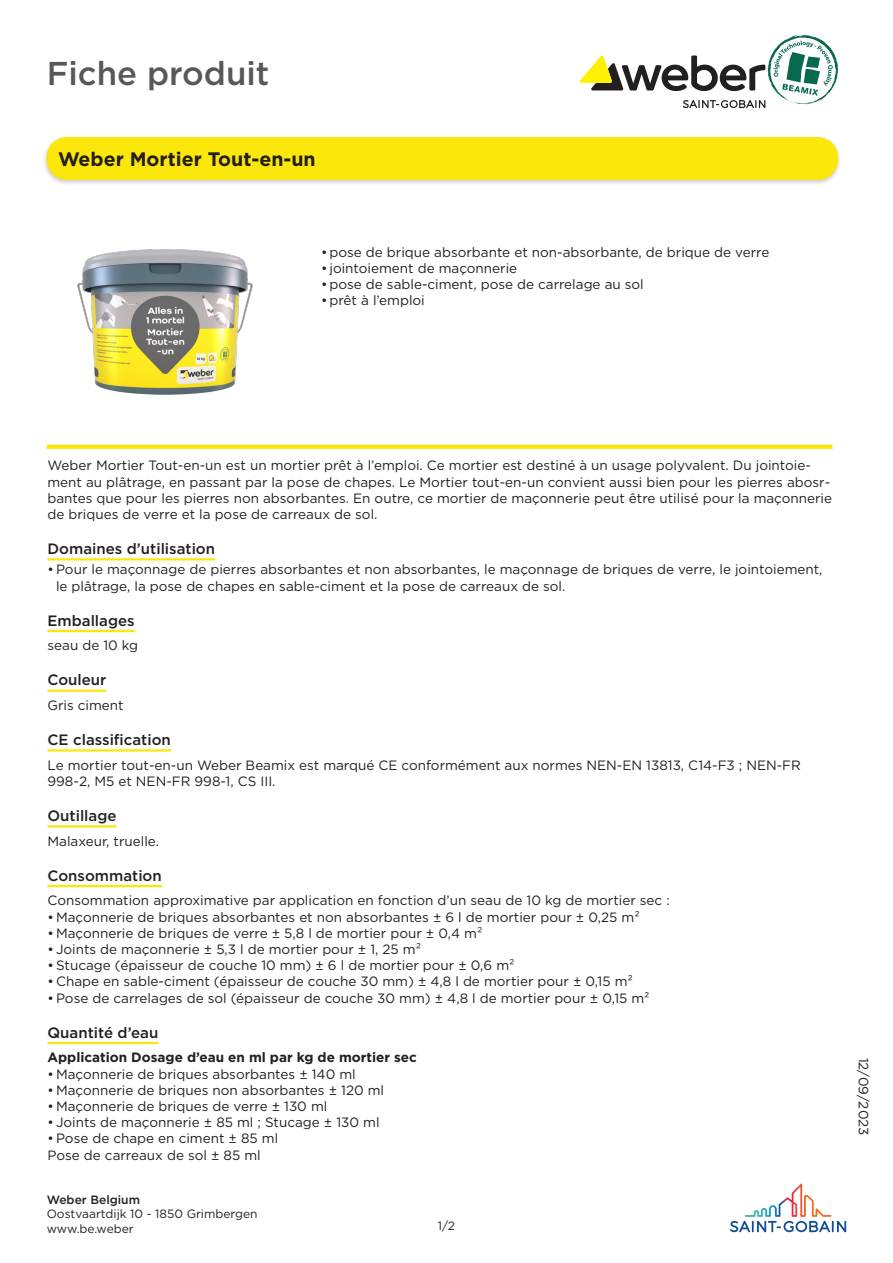
<style>
.page{position:relative;width:893px;height:1263px;background:#fff}
.page>*{position:absolute;margin:0;border:0;box-sizing:border-box;transform-origin:0 0}
.t1{font:500 33px "Gotham";color:#57585a}
.TOC_A_PRODUCT_MULTI{font:700 19.5px "Gotham";color:#231f20}
.Longname{font:500 15px "Gotham";color:#231f20}
.Technical_info{font:500 15px "Gotham";color:#231f20}
.Value{font:13.5px/16.2px "Gotham";color:#231f20}
.Value-2{font:700 13.5px "Gotham";color:#231f20}
.t2{font:12px/14.4px "Gotham";color:#231f20}
.t3{font:500 12px "Gotham";color:#231f20}
</style>
<div class="page">
<svg style="left:730px;top:1184px;width:116px;height:48px"></svg>
<svg style="left:579px;top:35px;width:259px;height:73px"></svg>
<div style="left:42px;top:135px;width:800px;height:51px;background:#231f20;opacity:.24"></div>
<div style="left:47px;top:138px;width:790px;height:41px;background:#fbe709;border-radius:20px"></div>
<div style="left:47px;top:137px;width:791px;height:43px;border:1px solid #fbe709;border-radius:20px"></div>
<svg style="left:47px;top:445px;width:785px;height:4px;background:#fbe70d"></svg>
<hr style="left:48px;top:558px;width:167px;height:2px;background:#fbe709">
<hr style="left:48px;top:630px;width:87px;height:2px;background:#fbe709">
<hr style="left:48px;top:690px;width:58px;height:2px;background:#fbe709">
<hr style="left:48px;top:749px;width:123px;height:2px;background:#fbe709">
<hr style="left:48px;top:825px;width:69px;height:2px;background:#fbe709">
<hr style="left:48px;top:885px;width:114px;height:2px;background:#fbe709">
<hr style="left:48px;top:1042px;width:110px;height:2px;background:#fbe709">
<img style="left:77px;top:249px;width:176px;height:146px">
<h1 class="t1" style="left:47px;top:51px;width:224px">Fiche produit</h1>
<p class="TOC_A_PRODUCT_MULTI" style="left:58px;top:146px;width:259px">Weber Mortier Tout-en-un</p>
<p class="Value" style="left:321px;top:243px;width:450px">•pose de brique absorbante et non-absorbante, de brique de verre</p>
<p class="Value" style="left:321px;top:260px;width:198px">• jointoiement de maçonnerie</p>
<p class="Value" style="left:321px;top:276px;width:324px">•pose de sable-ciment, pose de carrelage au sol</p>
<p class="Value" style="left:321px;top:292px;width:105px">•prêt à l’emploi</p>
<p class="Value" style="left:48px;top:457px;width:786px">Weber Mortier Tout-en-un est un mortier prêt à l’emploi. Ce mortier est destiné à un usage polyvalent. Du jointoie&shy;ment au plâtrage, en passant par la pose de chapes. Le Mortier tout-en-un convient aussi bien pour les pierres abosr&shy;bantes que pour les pierres non absorbantes. En outre, ce mortier de maçonnerie peut être utilisé pour la maçonnerie de briques de verre et la pose de carreaux de sol.</p>
<p class="Technical_info" style="left:48px;top:539px;width:169px">Domaines d’utilisation</p>
<p class="Value" style="left:56px;top:561px;width:768px;text-indent:-9px">•Pour le maçonnage de pierres absorbantes et non absorbantes, le maçonnage de briques de verre, le jointoiement, le plâtrage, la pose de chapes en sable-ciment et la pose de carreaux de sol.</p>
<p class="Longname" style="left:48px;top:610px;width:89px">Emballages</p>
<p class="Value" style="left:48px;top:637px;width:92px">seau de 10 kg</p>
<p class="Longname" style="left:48px;top:670px;width:60px">Couleur</p>
<p class="Value" style="left:48px;top:697px;width:78px">Gris ciment</p>
<p class="Longname" style="left:48px;top:730px;width:125px">CE classification</p>
<p class="Value" style="left:48px;top:757px;width:755px">Le mortier tout-en-un Weber Beamix est marqué CE conformément aux normes NEN-EN 13813, C14-F3 ; NEN-FR<br>998-2, M5 et NEN-FR 998-1, CS III.</p>
<p class="Longname" style="left:48px;top:806px;width:71px">Outillage</p>
<p class="Value" style="left:48px;top:832px;width:113px">Malaxeur, truelle.</p>
<p class="Longname" style="left:48px;top:866px;width:116px">Consommation</p>
<p class="Value" style="left:48px;top:892px;width:624px">Consommation approximative par application en fonction d’un seau de 10 kg de mortier sec :</p>
<p class="Value" style="left:48px;top:908px;width:594px">• Maçonnerie de briques absorbantes et non absorbantes ± 6 l de mortier pour ± 0,25 m²</p>
<p class="Value" style="left:48px;top:925px;width:436px">• Maçonnerie de briques de verre ± 5,8 l de mortier pour ± 0,4 m²</p>
<p class="Value" style="left:48px;top:941px;width:375px">• Joints de maçonnerie ± 5,3 l de mortier pour ± 1, 25 m²</p>
<p class="Value" style="left:48px;top:957px;width:469px">•Stucage (épaisseur de couche 10 mm) ± 6 l de mortier pour ± 0,6 m²</p>
<p class="Value" style="left:48px;top:973px;width:587px">• Chape en sable-ciment (épaisseur de couche 30 mm) ± 4,8 l de mortier pour ± 0,15 m²</p>
<p class="Value" style="left:48px;top:989px;width:604px">•Pose de carrelages de sol (épaisseur de couche 30 mm) ± 4,8 l de mortier pour ± 0,15 m²</p>
<p class="Longname" style="left:48px;top:1022px;width:112px">Quantité d’eau</p>
<p class="Value-2" style="left:48px;top:1049px;width:371px">Application Dosage d’eau en ml par kg de mortier sec</p>
<p class="Value" style="left:48px;top:1065px;width:310px">• Maçonnerie de briques absorbantes ± 140 ml</p>
<p class="Value" style="left:48px;top:1081px;width:338px">• Maçonnerie de briques non absorbantes ± 120 ml</p>
<p class="Value" style="left:48px;top:1098px;width:281px">• Maçonnerie de briques de verre ± 130 ml</p>
<p class="Value" style="left:48px;top:1114px;width:334px">• Joints de maçonnerie ± 85 ml ; Stucage ± 130 ml</p>
<p class="Value" style="left:48px;top:1130px;width:232px">•Pose de chape en ciment ± 85 ml</p>
<p class="Value" style="left:48px;top:1146px;width:215px">Pose de carreaux de sol ± 85 ml</p>
<p class="t3" style="left:47px;top:1192px;width:95px">Weber Belgium</p>
<p class="t2" style="left:47px;top:1207px;width:212px">Oostvaartdijk 10 - 1850 Grimbergen www.be.weber</p>
<p class="t2" style="left:438px;top:1218px;width:19px">1/2</p>
<p class="Value" style="left:872px;top:1057px;width:79px;rotate:90deg">12/09/2023</p>
</div>
